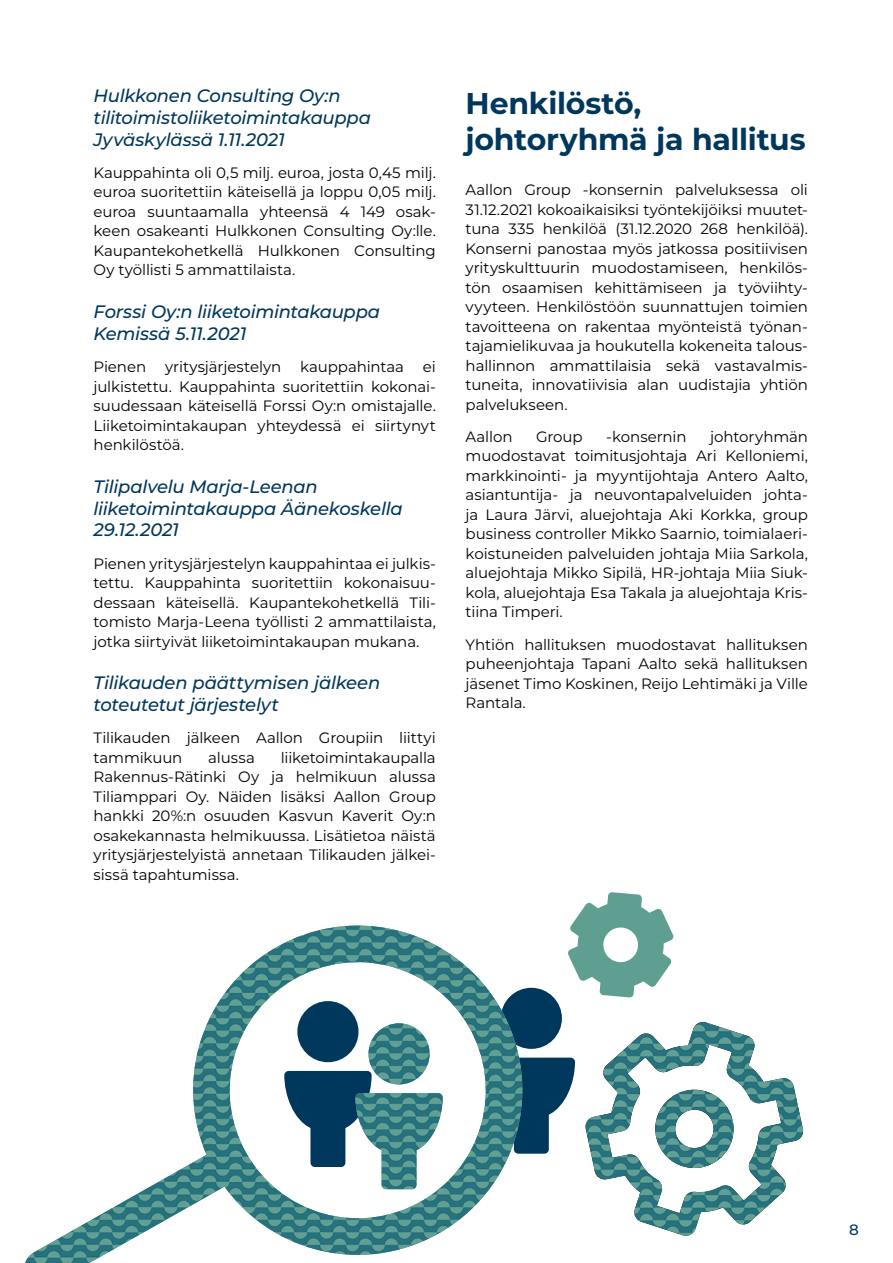
<style>
.page{position:relative;width:893px;height:1263px;background:#fff}
.page>*{position:absolute;margin:0;border:0;box-sizing:border-box;transform-origin:0 0}
.t1{font:700 30px/36px "Montserrat";letter-spacing:-.01em;color:#00375c}
.t2{font:italic 500 18px/21.6px "Montserrat";letter-spacing:-.015em;color:#00375c}
.Leipäteksti{font:15px/19.5px "Montserrat";letter-spacing:-.005em;color:#000;text-align:justify}
.t3{font:500 15px "Montserrat";color:#00375c}
</style>
<div class="page">
<svg style="left:541px;top:892px;width:133px;height:262px"></svg>
<img style="left:25px;top:925px;width:516px;height:338px">
<img style="left:585px;top:1022px;width:218px;height:214px">
<p class="t2" style="left:94px;top:85px;width:279px">Hulkkonen Consulting Oy:n tilitoimistoliiketoimintakauppa<br>Jyväskylässä 1.11.2021</p>
<p class="Leipäteksti" style="left:94px;top:162px;width:344px">Kauppahinta oli 0,5 milj. euroa, josta 0,45 milj. euroa suoritettiin käteisellä ja loppu 0,05 milj. euroa suuntaamalla yhteensä 4 149 osak&shy;keen osakeanti Hulkkonen Consulting Oy:lle.<br>Kaupantekohetkellä Hulkkonen Consulting Oy työllisti 5 ammattilaista.</p>
<p class="t2" style="left:94px;top:300px;width:288px">Forssi Oy:n liiketoimintakauppa<br>Kemissä 5.11.2021</p>
<p class="Leipäteksti" style="left:94px;top:357px;width:54px">Pienen</p>
<p class="Leipäteksti" style="left:165px;top:357px;width:118px">yritysjärjestelyn</p>
<p class="Leipäteksti" style="left:300px;top:357px;width:105px">kauppahintaa</p>
<p class="Leipäteksti" style="left:94px;top:357px;width:344px;text-indent:329px">ei julkistettu. Kauppahinta suoritettiin kokonai&shy;suudessaan käteisellä Forssi Oy:n omistajalle.<br>Liiketoimintakaupan yhteydessä ei siirtynyt henkilöstöä.</p>
<p class="t2" style="left:94px;top:475px;width:311px">Tilipalvelu Marja-Leenan liiketoimintakauppa Äänekoskella<br>29.12.2021</p>
<p class="Leipäteksti" style="left:94px;top:553px;width:344px">Pienen yritysjärjestelyn kauppahintaa ei julkis&shy;tettu. Kauppahinta suoritettiin kokonaisuu&shy;dessaan käteisellä. Kaupantekohetkellä Tili&shy;tomisto Marja-Leena työllisti 2 ammattilaista, jotka siirtyivät liiketoimintakaupan mukana.</p>
<p class="t2" style="left:94px;top:671px;width:288px">Tilikauden päättymisen jälkeen toteutetut järjestelyt</p>
<p class="Leipäteksti" style="left:94px;top:728px;width:344px">Tilikauden jälkeen Aallon Groupiin liittyi tammikuun</p>
<p class="Leipäteksti" style="left:94px;top:747px;width:344px;text-indent:187px">liiketoimintakaupalla Rakennus-Rätinki Oy ja helmikuun alussa Tiliamppari Oy. Näiden lisäksi Aallon Group hankki 20%:n osuuden Kasvun Kaverit Oy:n osakekannasta helmikuussa. Lisätietoa näistä yritysjärjestelyistä annetaan Tilikauden jälkei&shy;sissä tapahtumissa.</p>
<p class="Leipäteksti" style="left:208px;top:747px;width:48px">alussa</p>
<p class="t1" style="left:466px;top:84px;width:341px">Henkilöstö, johtoryhmä ja hallitus</p>
<p class="Leipäteksti" style="left:466px;top:179px;width:344px">Aallon Group -konsernin palveluksessa oli 31.12.2021 kokoaikaisiksi työntekijöiksi muutet&shy;tuna 335 henkilöä (31.12.2020 268 henkilöä).<br>Konserni panostaa myös jatkossa positiivisen yrityskulttuurin muodostamiseen, henkilös&shy;tön osaamisen kehittämiseen ja työviihty&shy;vyyteen. Henkilöstöön suunnattujen toimien tavoitteena on rakentaa myönteistä työnan&shy;tajamielikuvaa ja houkutella kokeneita talous&shy;hallinnon ammattilaisia sekä vastavalmis&shy;tuneita, innovatiivisia alan uudistajia yhtiön palvelukseen.</p>
<p class="Leipäteksti" style="left:466px;top:426px;width:48px">Aallon</p>
<p class="Leipäteksti" style="left:536px;top:426px;width:48px">Group</p>
<p class="Leipäteksti" style="left:606px;top:426px;width:82px">-konsernin</p>
<p class="Leipäteksti" style="left:466px;top:426px;width:344px;text-indent:245px">johtoryhmän muodostavat toimitusjohtaja Ari Kelloniemi, markkinointi- ja myyntijohtaja Antero Aalto, asiantuntija- ja neuvontapalveluiden johta&shy;ja Laura Järvi, aluejohtaja Aki Korkka, group business controller Mikko Saarnio, toimialaeri&shy;koistuneiden palveluiden johtaja Miia Sarkola, aluejohtaja Mikko Sipilä, HR-johtaja Miia Siuk&shy;kola, aluejohtaja Esa Takala ja aluejohtaja Kris&shy;tiina Timperi.</p>
<p class="Leipäteksti" style="left:466px;top:634px;width:344px">Yhtiön hallituksen muodostavat hallituksen puheenjohtaja Tapani Aalto sekä hallituksen jäsenet Timo Koskinen, Reijo Lehtimäki ja Ville Rantala.</p>
<p class="t3" style="left:849px;top:1219px;width:11px">8</p>
</div>
